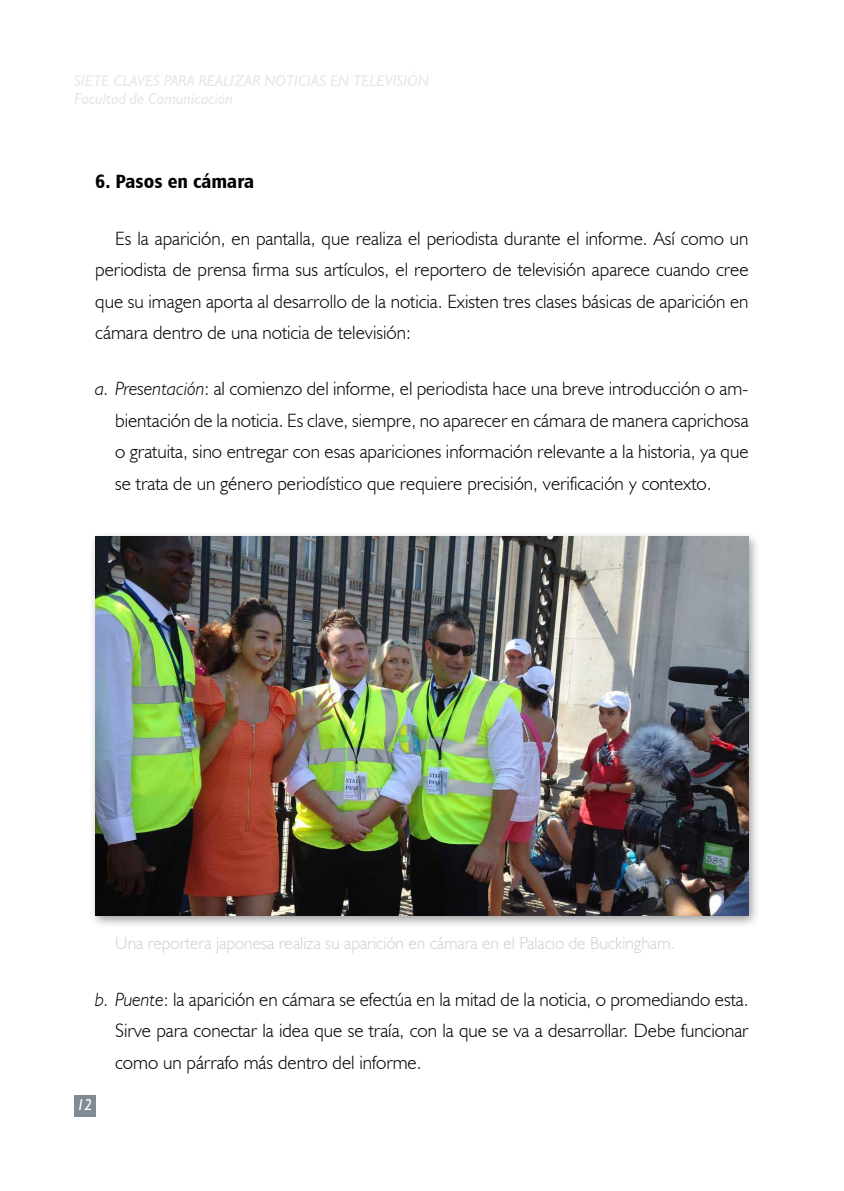
<style>
.page{position:relative;width:844px;height:1191px;background:#fff}
.page>*{position:absolute;margin:0;border:0;box-sizing:border-box;transform-origin:0 0}
.t1{font:300 19.25px/31.5px "Humanist 521 BT";color:#000;text-align:justify}
.t2{font:19.25px "Humanist 777 BT Black Condensed B";color:#000}
.t3{font:300 17.5px "Humanist 521 BT";color:#d2cfcf}
.t4{font:italic 15.75px/17.5px "Humanist 521 BT";color:#d2cfcf}
.t5{font:italic 15.75px "Humanist 521 BT";color:#fff}
.s1{font-style:italic}
</style>
<div class="page">
<div style="left:74px;top:1095px;width:21px;height:21px;background:#808b94"></div>
<div style="left:89px;top:531px;width:671px;height:398px;background:#000;opacity:.4"></div>
<img style="left:95px;top:536px;width:653px;height:379px">
<p class="t4" style="left:74px;top:72px;width:356px">SIETE CLAVES PARA REALIZAR NOTICIAS EN TELEVISIÓN<br>Facultad de Comunicación</p>
<p class="t2" style="left:95px;top:169px;width:160px">6. Pasos en cámara</p>
<p class="t1" style="left:95px;top:222px;width:654px;text-indent:20px">Es la aparición, en pantalla, que realiza el periodista durante el informe. Así como un periodista de prensa firma sus artículos, el reportero de televisión aparece cuando cree que su imagen aporta al desarrollo de la noticia. Existen tres clases básicas de aparición en cámara dentro de una noticia de televisión:</p>
<p class="t1" style="left:115px;top:373px;width:634px;text-indent:-20px"><span class="s1">a. Presentación</span>: al comienzo del informe, el periodista hace una breve introducción o am&shy;bientación de la noticia. Es clave, siempre, no aparecer en cámara de manera caprichosa o gratuita, sino entregar con esas apariciones información relevante a la historia, ya que se trata de un género periodístico que requiere precisión, verificación y contexto.</p>
<p class="t3" style="left:115px;top:932px;width:561px">Una reportera japonesa realiza su aparición en cámara en el Palacio de Buckingham.</p>
<p class="t1" style="left:115px;top:983px;width:634px;text-indent:-20px"><span class="s1">b. Puente</span>: la aparición en cámara se efectúa en la mitad de la noticia, o promediando esta.<br>Sirve para conectar la idea que se traía, con la que se va a desarrollar. Debe funcionar como un párrafo más dentro del informe.</p>
<p class="t5" style="left:77px;top:1095px;width:17px">12</p>
</div>
